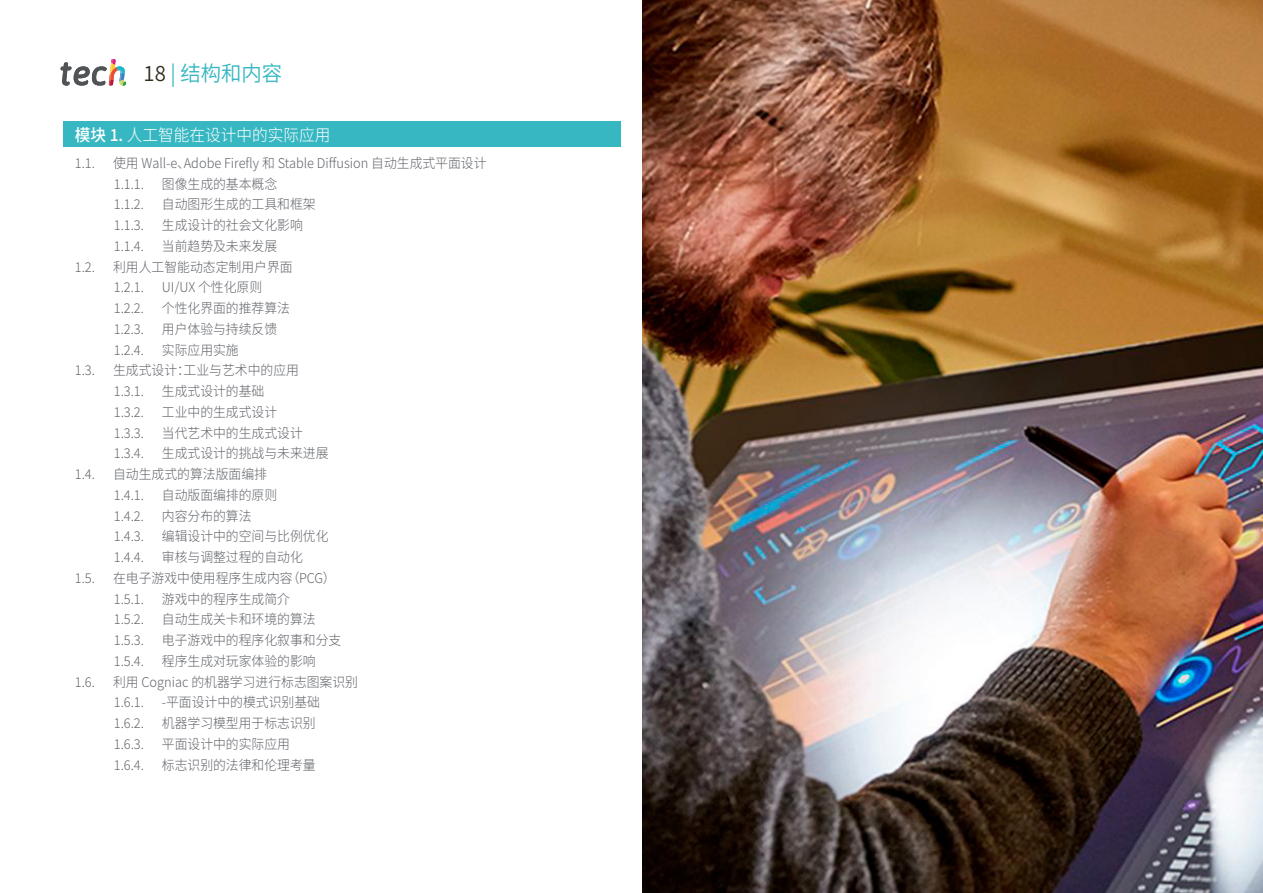
<style>
.page{position:relative;width:1263px;height:893px;background:#fff}
.page>*{position:absolute;margin:0;border:0;box-sizing:border-box;transform-origin:0 0}
.t1{font:21px "Source Han Sans CN";color:#36b7c1}
.t2{font:300 16.5px "Source Han Sans CN";color:#fff;scale:.95 1}
.t3{font:300 13.5px/20.7px "Source Han Sans CN";color:#61646a;scale:.95 1}
.s1{color:#312e20}
.s2{font-weight:500}
</style>
<div class="page">
<img style="left:642px;top:0;width:621px;height:893px">
<div style="left:64px;top:121px;width:557px;height:26px;background:#36b7c1"></div>
<svg style="left:61px;top:59px;width:65px;height:27px"></svg>
<h1 class="t1" style="left:144px;top:61px;width:140px"><span class="s1">18</span> | 结构和内容</h1>
<p class="t2" style="left:75px;top:125px;width:271px"><span class="s2">模块 1.</span> 人工智能在设计中的实际应用</p>
<p class="t3" style="left:75px;top:153px;width:23px">1.1.</p>
<p class="t3" style="left:113px;top:153px;width:395px">使用 Wall-e、Adobe Firefly 和 Stable Diffusion 自动生成式平面设计<br>1.1.1.</p>
<p class="t3" style="left:162px;top:174px;width:123px">图像生成的基本概念</p>
<p class="t3" style="left:114px;top:194px;width:33px">1.1.2.</p>
<p class="t3" style="left:162px;top:194px;width:164px">自动图形生成的工具和框架</p>
<p class="t3" style="left:114px;top:215px;width:33px">1.1.3.</p>
<p class="t3" style="left:162px;top:215px;width:150px">生成设计的社会文化影响</p>
<p class="t3" style="left:114px;top:236px;width:33px">1.1.4.</p>
<p class="t3" style="left:162px;top:236px;width:123px">当前趋势及未来发展</p>
<p class="t3" style="left:75px;top:257px;width:23px">1.2.</p>
<p class="t3" style="left:113px;top:257px;width:191px">利用人工智能动态定制用户界面<br>1.2.1.</p>
<p class="t3" style="left:162px;top:277px;width:107px">UI/UX 个性化原则</p>
<p class="t3" style="left:114px;top:298px;width:33px">1.2.2.</p>
<p class="t3" style="left:162px;top:298px;width:136px">个性化界面的推荐算法</p>
<p class="t3" style="left:114px;top:319px;width:33px">1.2.3.</p>
<p class="t3" style="left:162px;top:319px;width:123px">用户体验与持续反馈</p>
<p class="t3" style="left:114px;top:340px;width:33px">1.2.4.</p>
<p class="t3" style="left:162px;top:340px;width:83px">实际应用实施</p>
<p class="t3" style="left:75px;top:360px;width:23px">1.3.</p>
<p class="t3" style="left:113px;top:360px;width:197px">生成式设计：工业与艺术中的应用<br>1.3.1.</p>
<p class="t3" style="left:162px;top:381px;width:109px">生成式设计的基础</p>
<p class="t3" style="left:114px;top:402px;width:33px">1.3.2.</p>
<p class="t3" style="left:162px;top:402px;width:123px">工业中的生成式设计</p>
<p class="t3" style="left:114px;top:423px;width:33px">1.3.3.</p>
<p class="t3" style="left:162px;top:423px;width:150px">当代艺术中的生成式设计</p>
<p class="t3" style="left:114px;top:443px;width:33px">1.3.4.</p>
<p class="t3" style="left:162px;top:443px;width:177px">生成式设计的挑战与未来进展</p>
<p class="t3" style="left:75px;top:464px;width:23px">1.4.</p>
<p class="t3" style="left:113px;top:464px;width:163px">自动生成式的算法版面编排<br>1.4.1.</p>
<p class="t3" style="left:162px;top:485px;width:123px">自动版面编排的原则</p>
<p class="t3" style="left:114px;top:506px;width:33px">1.4.2.</p>
<p class="t3" style="left:162px;top:506px;width:96px">内容分布的算法</p>
<p class="t3" style="left:114px;top:526px;width:33px">1.4.3.</p>
<p class="t3" style="left:162px;top:526px;width:177px">编辑设计中的空间与比例优化</p>
<p class="t3" style="left:114px;top:547px;width:33px">1.4.4.</p>
<p class="t3" style="left:162px;top:547px;width:150px">审核与调整过程的自动化</p>
<p class="t3" style="left:75px;top:568px;width:23px">1.5.</p>
<p class="t3" style="left:113px;top:568px;width:236px">在电子游戏中使用程序生成内容（PCG）<br>1.5.1.</p>
<p class="t3" style="left:162px;top:589px;width:136px">游戏中的程序生成简介</p>
<p class="t3" style="left:114px;top:609px;width:33px">1.5.2.</p>
<p class="t3" style="left:162px;top:609px;width:164px">自动生成关卡和环境的算法</p>
<p class="t3" style="left:114px;top:630px;width:33px">1.5.3.</p>
<p class="t3" style="left:162px;top:630px;width:190px">电子游戏中的程序化叙事和分支</p>
<p class="t3" style="left:114px;top:651px;width:33px">1.5.4.</p>
<p class="t3" style="left:162px;top:651px;width:164px">程序生成对玩家体验的影响</p>
<p class="t3" style="left:75px;top:672px;width:23px">1.6.</p>
<p class="t3" style="left:113px;top:672px;width:259px">利用 Cogniac 的机器学习进行标志图案识别<br>1.6.1.</p>
<p class="t3" style="left:162px;top:692px;width:168px">-平面设计中的模式识别基础</p>
<p class="t3" style="left:114px;top:713px;width:33px">1.6.2.</p>
<p class="t3" style="left:162px;top:713px;width:164px">机器学习模型用于标志识别</p>
<p class="t3" style="left:114px;top:734px;width:33px">1.6.3.</p>
<p class="t3" style="left:162px;top:734px;width:136px">平面设计中的实际应用</p>
<p class="t3" style="left:114px;top:755px;width:33px">1.6.4.</p>
<p class="t3" style="left:162px;top:755px;width:164px">标志识别的法律和伦理考量</p>
</div>
